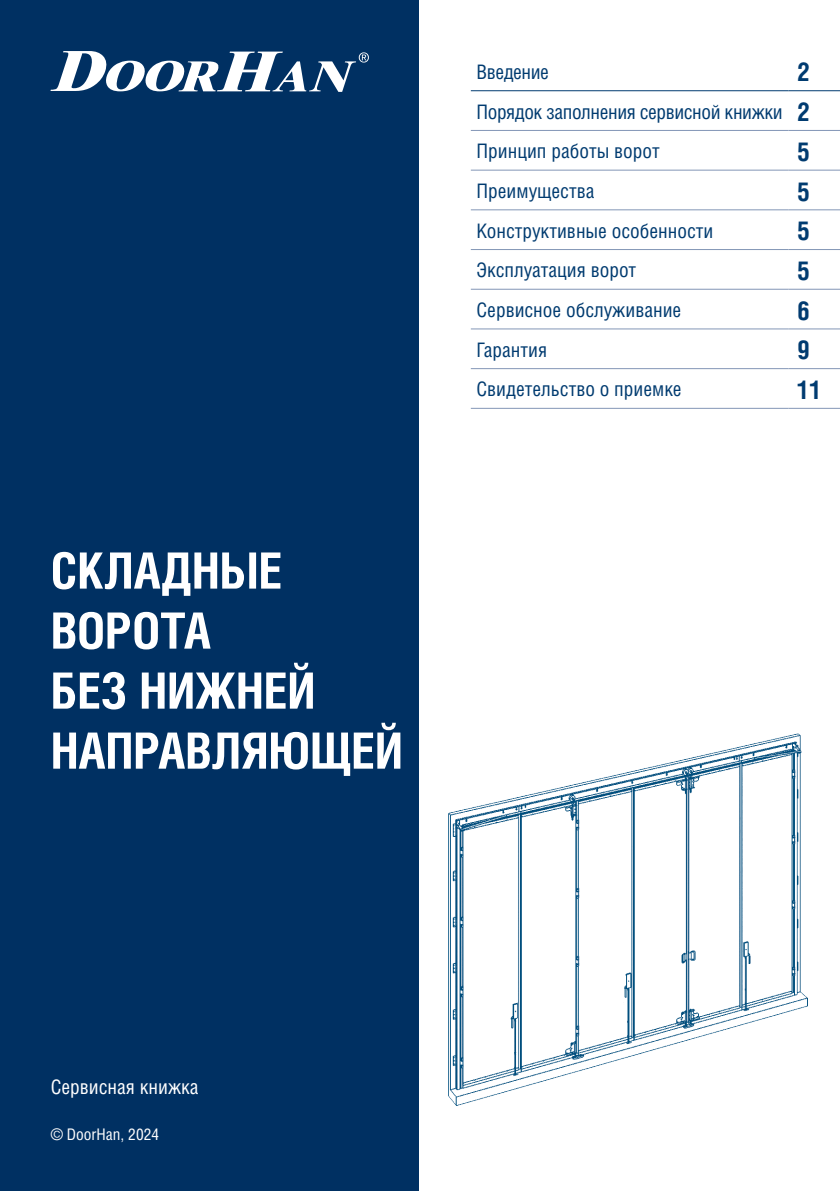
<style>
.page{position:relative;width:840px;height:1191px;background:#fff}
.page>*{position:absolute;margin:0;border:0;box-sizing:border-box;transform-origin:0 0}
.t1{font:700 50px/60px "Helios Cond";color:#fff}
.t2{font:700 26px "Helios Cond";color:#003b70}
.t3{font:20px "Helios Cond";color:#003b70}
.t4{font:20px/39.6px "Helios Cond";letter-spacing:-.02em;color:#003b70}
.t5{font:20px "Helios Cond";color:#fff}
.t6{font:16px "Helios Cond";color:#fff}
.s1{font-weight:700;font-size:26px}
</style>
<div class="page">
<div style="left:0;top:0;width:419px;height:1191px;background:#003062"></div>
<svg style="left:50px;top:51px;width:319px;height:41px"></svg>
<hr style="left:470px;top:130px;width:318px;height:1px;background:#8396b6">
<hr style="left:470px;top:170px;width:318px;height:1px;background:#8396b6">
<hr style="left:470px;top:209px;width:318px;height:1px;background:#8396b6">
<hr style="left:470px;top:249px;width:318px;height:1px;background:#8396b6">
<hr style="left:470px;top:289px;width:318px;height:1px;background:#8396b6">
<hr style="left:470px;top:328px;width:318px;height:1px;background:#8396b6">
<hr style="left:470px;top:368px;width:318px;height:1px;background:#8396b6">
<hr style="left:788px;top:130px;width:51px;height:1px;background:#8396b6">
<hr style="left:788px;top:170px;width:51px;height:1px;background:#8396b6">
<hr style="left:788px;top:209px;width:51px;height:1px;background:#8396b6">
<hr style="left:788px;top:249px;width:51px;height:1px;background:#8396b6">
<hr style="left:788px;top:289px;width:51px;height:1px;background:#8396b6">
<hr style="left:788px;top:328px;width:51px;height:1px;background:#8396b6">
<hr style="left:788px;top:368px;width:51px;height:1px;background:#8396b6">
<hr style="left:470px;top:90px;width:318px;height:1px;background:#003b70">
<hr style="left:788px;top:90px;width:51px;height:1px;background:#003b70">
<hr style="left:470px;top:408px;width:318px;height:1px;background:#8396b6">
<hr style="left:788px;top:408px;width:51px;height:1px;background:#8396b6">
<img style="left:448px;top:733px;width:358px;height:372px">
<h1 class="t1" style="left:51px;top:539px;width:353px">СКЛАДНЫЕ<br>ВОРОТА<br>БЕЗ НИЖНЕЙ<br>НАПРАВЛЯЮЩЕЙ</h1>
<p class="t4" style="left:476px;top:52px;width:74px">Введение</p>
<h2 class="t2" style="left:796px;top:57px;width:15px">2</h2>
<p class="t4" style="left:476px;top:91px;width:335px">Порядок заполнения сервисной книжки <span class="s1">2<br></span>Принцип работы ворот</p>
<h2 class="t2" style="left:796px;top:136px;width:14px">5</h2>
<p class="t3" style="left:476px;top:179px;width:119px">Преимущества</p>
<h2 class="t2" style="left:796px;top:176px;width:14px">5</h2>
<p class="t3" style="left:476px;top:218px;width:238px">Конструктивные особенности</p>
<h2 class="t2" style="left:796px;top:215px;width:14px">5</h2>
<p class="t3" style="left:476px;top:258px;width:161px">Эксплуатация ворот</p>
<h2 class="t2" style="left:796px;top:255px;width:14px">5</h2>
<p class="t3" style="left:476px;top:298px;width:206px">Сервисное обслуживание</p>
<h2 class="t2" style="left:796px;top:295px;width:14px">6</h2>
<p class="t3" style="left:476px;top:337px;width:72px">Гарантия</p>
<h2 class="t2" style="left:796px;top:334px;width:14px">9</h2>
<p class="t3" style="left:476px;top:377px;width:206px">Свидетельство о приемке</p>
<h2 class="t2" style="left:796px;top:374px;width:26px">11</h2>
<p class="t5" style="left:51px;top:1075px;width:149px">Сервисная книжка</p>
<p class="t6" style="left:51px;top:1124px;width:110px">© DoorHan, 2024</p>
</div>
